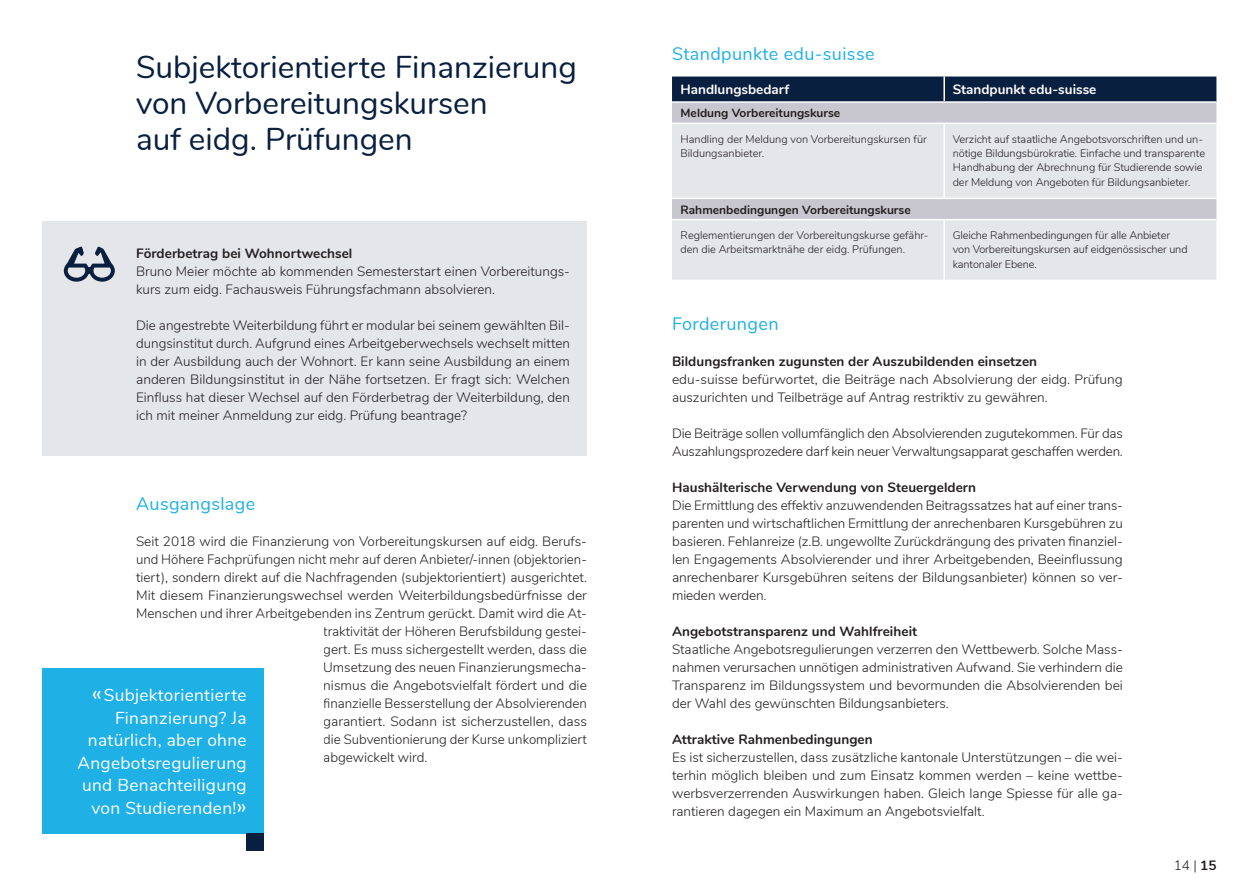
<style>
.page{position:relative;width:1259px;height:893px;background:#fff}
.page>*{position:absolute;margin:0;border:0;box-sizing:border-box;transform-origin:0 0}
.H1_Titel{font:31.5px/36px "Nunito";color:#091f3f}
.H2_Titel{font:18px "Nunito";letter-spacing:.02em;color:#1fb0e6}
._07_Quotes{font:17.25px/22.5px "Nunito";letter-spacing:.02em;color:#fff;text-align:right}
._05_Grundtext{font:300 13.5px/18px "Nunito";color:#231f20;text-align:justify}
.H3_Untertitel{font:700 13.5px "Nunito";letter-spacing:.005em;color:#231f20}
.H1_Titel-2{font:700 13.5px "Nunito";color:#fff}
._06_Boxtext{font:700 12px "Nunito";color:#231f20}
._06_Boxtext-2{font:300 10.95px/14.2px "Nunito";letter-spacing:-.005em;color:#231f20}
.s1{font-size:22.5px}
.s2{font-weight:700}
</style>
<div class="page">
<div style="left:43px;top:221px;width:544px;height:234px;background:#e5e6ea"></div>
<svg style="left:64px;top:246px;width:51px;height:36px"></svg>
<div style="left:672px;top:77px;width:544px;height:24px;background:#091f3f"></div>
<div style="left:672px;top:103px;width:544px;height:20px;background:#c8c6cf"></div>
<svg style="left:672px;top:124px;width:544px;height:156px;fill:#e5e6ea"></svg>
<hr style="left:943px;top:77px;width:2px;height:24px;background:#fff">
<hr style="left:943px;top:124px;width:2px;height:74px;background:#fff">
<hr style="left:672px;top:198px;width:272px;height:1px;background:#fff">
<hr style="left:944px;top:198px;width:272px;height:1px;background:#fff">
<hr style="left:672px;top:219px;width:272px;height:1px;background:#fff">
<hr style="left:944px;top:219px;width:272px;height:1px;background:#fff">
<hr style="left:943px;top:220px;width:2px;height:60px;background:#fff">
<div style="left:43px;top:668px;width:221px;height:165px;background:#1fb0e6"></div>
<div style="left:247px;top:833px;width:17px;height:17px;background:#091f3f"></div>
<p class="H1_Titel" style="left:136px;top:47px;width:442px">Subjektorientierte Finanzierung von Vorbereitungskursen</p>
<p class="H1_Titel" style="left:136px;top:119px;width:278px">auf eidg. Prüfungen</p>
<p class="H3_Untertitel" style="left:136px;top:243px;width:218px">Förderbetrag bei Wohnortwechsel</p>
<p class="_05_Grundtext" style="left:136px;top:261px;width:435px">Bruno Meier möchte ab kommenden Semesterstart einen Vorbereitungs&shy;kurs zum eidg. Fachausweis Führungsfachmann absolvieren.</p>
<p class="_05_Grundtext" style="left:136px;top:315px;width:435px">Die angestrebte Weiterbildung führt er modular bei seinem gewählten Bil&shy;dungsinstitut durch. Aufgrund eines Arbeitgeberwechsels wechselt mitten in der Ausbildung auch der Wohnort. Er kann seine Ausbildung an einem anderen Bildungsinstitut in der Nähe fortsetzen. Er fragt sich: Welchen Einfluss hat dieser Wechsel auf den Förderbetrag der Weiterbildung, den ich mit meiner Anmeldung zur eidg. Prüfung beantrage?</p>
<p class="H2_Titel" style="left:136px;top:490px;width:121px">Ausgangslage</p>
<p class="_05_Grundtext" style="left:136px;top:531px;width:452px">Seit 2018 wird die Finanzierung von Vorbereitungskursen auf eidg. Berufs-</p>
<p class="_05_Grundtext" style="left:136px;top:549px;width:452px">und Höhere Fachprüfungen nicht mehr auf deren Anbieter/-innen (objektorien-</p>
<p class="_05_Grundtext" style="left:136px;top:567px;width:452px">tiert), sondern direkt auf die Nachfragenden (subjektorientiert) ausgerichtet.</p>
<p class="_05_Grundtext" style="left:136px;top:585px;width:452px">Mit diesem Finanzierungswechsel werden Weiterbildungsbedürfnisse der</p>
<p class="_05_Grundtext" style="left:136px;top:603px;width:452px">Menschen und ihrer Arbeitgebenden ins Zentrum gerückt. Damit wird die At-</p>
<p class="_05_Grundtext" style="left:323px;top:621px;width:265px">traktivität der Höheren Berufsbildung gestei-</p>
<p class="_05_Grundtext" style="left:323px;top:639px;width:265px">gert. Es muss sichergestellt werden, dass die</p>
<p class="_05_Grundtext" style="left:323px;top:657px;width:265px">Umsetzung des neuen Finanzierungsmecha-</p>
<p class="_05_Grundtext" style="left:323px;top:675px;width:265px">nismus die Angebotsvielfalt fördert und die</p>
<p class="_05_Grundtext" style="left:323px;top:693px;width:265px">finanzielle Besserstellung der Absolvierenden</p>
<p class="_05_Grundtext" style="left:323px;top:711px;width:265px">garantiert. Sodann ist sicherzustellen, dass</p>
<p class="_05_Grundtext" style="left:323px;top:729px;width:265px">die Subventionierung der Kurse unkompliziert</p>
<p class="_05_Grundtext" style="left:323px;top:747px;width:106px">abgewickelt wird.</p>
<p class="_07_Quotes" style="left:78px;top:683px;width:171px"><span class="s1">«</span>Subjektorientierte<br>Finanzierung? Ja natürlich, aber ohne<br>Angebotsregulierung und Benachteiligung von Studierenden!<span class="s1">»</span></p>
<p class="H2_Titel" style="left:672px;top:40px;width:204px">Standpunkte edu-suisse</p>
<p class="H1_Titel-2" style="left:680px;top:80px;width:110px">Handlungsbedarf</p>
<p class="H1_Titel-2" style="left:952px;top:80px;width:145px">Standpunkt edu-suisse</p>
<p class="_06_Boxtext" style="left:680px;top:104px;width:161px">Meldung Vorbereitungskurse</p>
<p class="_06_Boxtext-2" style="left:680px;top:131px;width:248px">Handling der Meldung von Vorbereitungskursen für<br>Bildungsanbieter.</p>
<p class="_06_Boxtext-2" style="left:952px;top:131px;width:254px">Verzicht auf staatliche Angebotsvorschriften und un&shy;nötige Bildungsbürokratie. Einfache und transparente Handhabung der Abrechnung für Studierende sowie der Meldung von Angeboten für Bildungsanbieter.</p>
<p class="_06_Boxtext" style="left:680px;top:201px;width:232px">Rahmenbedingungen Vorbereitungskurse</p>
<p class="_06_Boxtext-2" style="left:680px;top:228px;width:249px">Reglementierungen der Vorbereitungskurse gefähr&shy;den die Arbeitsmarktnähe der eidg. Prüfungen.</p>
<p class="_06_Boxtext-2" style="left:952px;top:228px;width:236px">Gleiche Rahmenbedingungen für alle Anbieter von Vorbereitungskursen auf eidgenössischer und kantonaler Ebene.</p>
<p class="H2_Titel" style="left:672px;top:310px;width:108px">Forderungen</p>
<p class="H3_Untertitel" style="left:672px;top:351px;width:367px">Bildungsfranken zugunsten der Auszubildenden einsetzen</p>
<p class="_05_Grundtext" style="left:672px;top:369px;width:452px">edu-suisse befürwortet, die Beiträge nach Absolvierung der eidg. Prüfung auszurichten und Teilbeträge auf Antrag restriktiv zu gewähren.</p>
<p class="_05_Grundtext" style="left:672px;top:423px;width:452px">Die Beiträge sollen vollumfänglich den Absolvierenden zugutekommen. Für das<br>Auszahlungsprozedere darf kein neuer Verwaltungsapparat geschaffen werden.</p>
<p class="H3_Untertitel" style="left:672px;top:477px;width:306px">Haushälterische Verwendung von Steuergeldern</p>
<p class="_05_Grundtext" style="left:672px;top:495px;width:452px">Die Ermittlung des effektiv anzuwendenden Beitragssatzes hat auf einer trans&shy;parenten und wirtschaftlichen Ermittlung der anrechenbaren Kursgebühren zu basieren. Fehlanreize (z.B. ungewollte Zurückdrängung des privaten finanziel&shy;len Engagements Absolvierender und ihrer Arbeitgebenden, Beeinflussung anrechenbarer Kursgebühren seitens der Bildungsanbieter) können so ver&shy;mieden werden.</p>
<p class="H3_Untertitel" style="left:672px;top:621px;width:247px">Angebotstransparenz und Wahlfreiheit</p>
<p class="_05_Grundtext" style="left:672px;top:639px;width:452px">Staatliche Angebotsregulierungen verzerren den Wettbewerb. Solche Mass&shy;nahmen verursachen unnötigen administrativen Aufwand. Sie verhindern die Transparenz im Bildungssystem und bevormunden die Absolvierenden bei der Wahl des gewünschten Bildungsanbieters.</p>
<p class="H3_Untertitel" style="left:672px;top:729px;width:202px">Attraktive Rahmenbedingungen</p>
<p class="_05_Grundtext" style="left:672px;top:747px;width:452px">Es ist sicherzustellen, dass zusätzliche kantonale Unterstützungen – die wei&shy;terhin möglich bleiben und zum Einsatz kommen werden – keine wettbe&shy;werbsverzerrenden Auswirkungen haben. Gleich lange Spiesse für alle ga&shy;rantieren dagegen ein Maximum an Angebotsvielfalt.</p>
<p class="_05_Grundtext" style="left:1173px;top:856px;width:44px">14 | <span class="s2">15</span></p>
</div>
